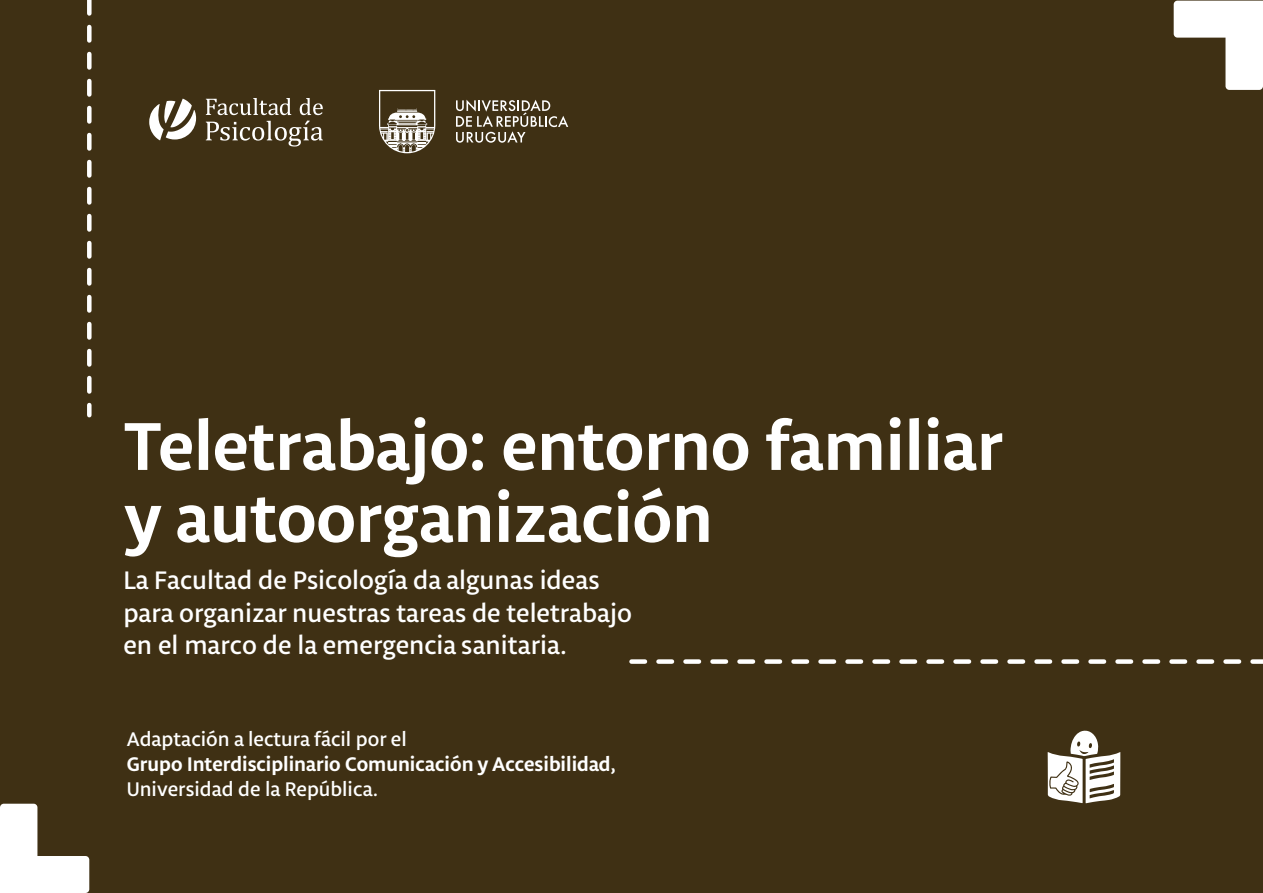
<style>
.page{position:relative;width:1263px;height:893px;background:#3f3014}
.page>*{position:absolute;margin:0;border:0;box-sizing:border-box;transform-origin:0 0}
.t1{font:700 72px/72px "Libertad";color:#fff}
.t2{font:500 27px/32.4px "Libertad";color:#fff}
.t3{font:500 21px "Libertad";color:#fff}
.t4{font:700 21px "Libertad";color:#fff}
</style>
<div class="page">
<svg style="left:87px;top:0;width:5px;height:415px"></svg>
<svg style="left:631px;top:659px;width:632px;height:5px"></svg>
<svg style="left:0;top:804px;width:89px;height:89px"></svg>
<svg style="left:1174px;top:1px;width:89px;height:89px"></svg>
<svg style="left:1048px;top:730px;width:72px;height:73px"></svg>
<svg style="left:456px;top:100px;width:112px;height:43px"></svg>
<svg style="left:379px;top:90px;width:56px;height:63px"></svg>
<svg style="left:206px;top:121px;width:117px;height:25px"></svg>
<svg style="left:206px;top:98px;width:117px;height:17px"></svg>
<svg style="left:149px;top:99px;width:47px;height:41px"></svg>
<h1 class="t1" style="left:124px;top:407px;width:880px">Teletrabajo: entorno familiar y autoorganización</h1>
<p class="t2" style="left:123px;top:563px;width:510px">La Facultad de Psicología da algunas ideas para organizar nuestras tareas de teletrabajo en el marco de la emergencia sanitaria.</p>
<p class="t3" style="left:127px;top:725px;width:281px">Adaptación a lectura fácil por el</p>
<p class="t4" style="left:127px;top:750px;width:490px">Grupo Interdisciplinario Comunicación y Accesibilidad,</p>
<p class="t3" style="left:127px;top:776px;width:253px">Universidad de la República.</p>
</div>
